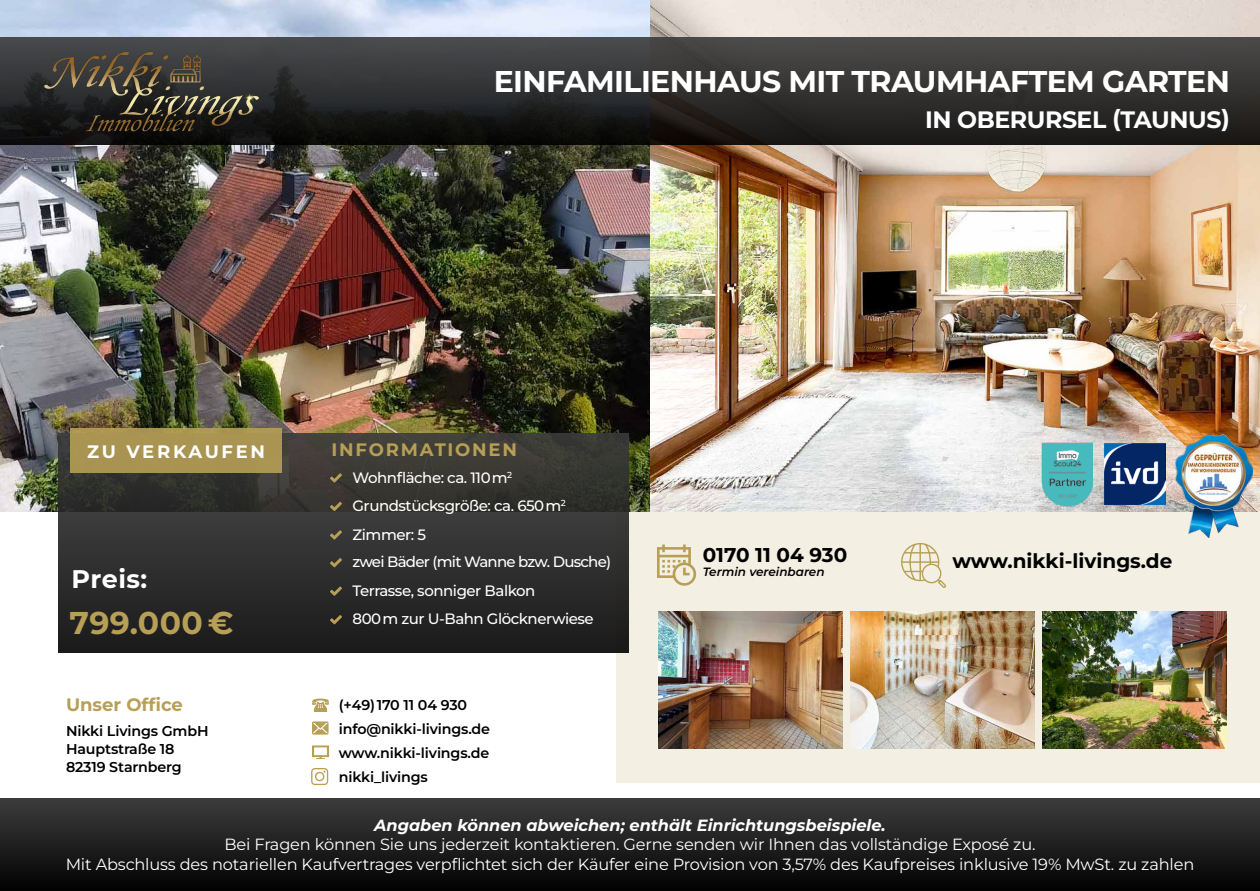
<style>
.page{position:relative;width:1260px;height:891px;background:#fff}
.page>*{position:absolute;margin:0;border:0;box-sizing:border-box;transform-origin:0 0}
.t1{font:700 31.5px "Montserrat";letter-spacing:.01em;color:#b79f56}
.t2{font:700 30px "Montserrat";letter-spacing:-.02em;color:#fff}
.t3{font:700 25.5px "Montserrat";letter-spacing:.015em;color:#fff}
.t4{font:700 23.7px "Montserrat";letter-spacing:-.02em;color:#fff}
.t5{font:700 19.95px "Montserrat";color:#000}
.t6{font:700 18px "Montserrat";letter-spacing:.1em;color:#b79f56}
.t7{font:700 18px "Montserrat";color:#b79f56}
.t8{font:700 18px "Montserrat";letter-spacing:.15em;color:#fff}
.t9{font:16.2px/19.8px "Montserrat";letter-spacing:-.01em;color:#fff;text-align:center}
.t10{font:italic 700 16.2px "Montserrat";color:#fff}
.t11{font:500 15px/28.3px "Montserrat";letter-spacing:-.03em;color:#fff}
.t12{font:600 14.25px/24px "Montserrat";letter-spacing:-.01em;color:#000}
.t13{font:italic 600 12px "Montserrat";color:#000}
</style>
<div class="page">
<div style="left:0;top:799px;width:1260px;height:92px;background:linear-gradient(to bottom,#3c3c3c,#020202)"></div>
<div style="left:616px;top:512px;width:644px;height:271px;background:#f3efe3"></div>
<img style="left:0;top:0;width:1260px;height:512px">
<svg style="left:58px;top:434px;width:570px;height:218px"></svg>
<div style="left:0;top:37px;width:1260px;height:107px;background:linear-gradient(to bottom,#4e4e4f,#11100e)"></div>
<div style="left:70px;top:428px;width:212px;height:45px;background:#a99452"></div>
<img style="left:1042px;top:612px;width:185px;height:136px">
<img style="left:658px;top:612px;width:185px;height:136px">
<svg style="left:330px;top:473px;width:12px;height:10px"></svg>
<svg style="left:330px;top:502px;width:12px;height:9px"></svg>
<svg style="left:330px;top:530px;width:12px;height:10px"></svg>
<svg style="left:330px;top:558px;width:12px;height:9px"></svg>
<svg style="left:330px;top:586px;width:12px;height:10px"></svg>
<svg style="left:330px;top:615px;width:12px;height:9px"></svg>
<img style="left:850px;top:612px;width:185px;height:136px">
<img style="left:1104px;top:443px;width:62px;height:61px">
<img style="left:1176px;top:435px;width:77px;height:102px">
<img style="left:1039px;top:437px;width:54px;height:75px">
<svg style="left:901px;top:543px;width:45px;height:45px"></svg>
<svg style="left:657px;top:544px;width:39px;height:42px"></svg>
<svg style="left:312px;top:746px;width:17px;height:13px"></svg>
<svg style="left:312px;top:722px;width:17px;height:13px"></svg>
<svg style="left:312px;top:699px;width:17px;height:13px"></svg>
<svg style="left:311px;top:768px;width:17px;height:17px"></svg>
<img style="left:38px;top:37px;width:229px;height:102px">
<h2 class="t2" style="left:494px;top:60px;width:738px">EINFAMILIENHAUS MIT TRAUMHAFTEM GARTEN</h2>
<h3 class="t4" style="left:925px;top:103px;width:306px">IN OBERURSEL (TAUNUS)</h3>
<p class="t8" style="left:87px;top:438px;width:180px">ZU VERKAUFEN</p>
<p class="t6" style="left:332px;top:437px;width:187px">INFORMATIONEN</p>
<h3 class="t3" style="left:72px;top:560px;width:77px">Preis:</h3>
<h1 class="t1" style="left:70px;top:600px;width:166px">799.000 €</h1>
<p class="t11" style="left:353px;top:462px;width:260px">Wohnfläche: ca. 110 m<sup>2<br></sup>Grundstücksgröße: ca. 650 m<sup>2<br></sup>Zimmer: 5<br>zwei Bäder (mit Wanne bzw. Dusche)<br>Terrasse, sonniger Balkon<br>800 m zur U-Bahn Glöcknerwiese</p>
<p class="t5" style="left:703px;top:540px;width:146px">0170 11 04 930</p>
<p class="t5" style="left:952px;top:547px;width:221px">www.nikki-livings.de</p>
<p class="t13" style="left:703px;top:563px;width:123px">Termin vereinbaren</p>
<p class="t7" style="left:66px;top:691px;width:118px">Unser Office</p>
<p class="t12" style="left:66px;top:721px;width:144px;line-height:18px">Nikki Livings GmbH<br>Hauptstraße 18<br>82319 Starnberg</p>
<p class="t12" style="left:339px;top:692px;width:153px">(+49) 170 11 04 930 info@nikki-livings.de www.nikki-livings.de nikki_livings</p>
<p class="t10" style="left:374px;top:813px;width:513px">Angaben können abweichen; enthält Einrichtungsbeispiele.</p>
<p class="t9" style="left:66px;top:834px;width:1130px">Bei Fragen können Sie uns jederzeit kontaktieren. Gerne senden wir Ihnen das vollständige Exposé zu.<br>Mit Abschluss des notariellen Kaufvertrages verpflichtet sich der Käufer eine Provision von 3,57% des Kaufpreises inklusive 19% MwSt. zu zahlen</p>
</div>
